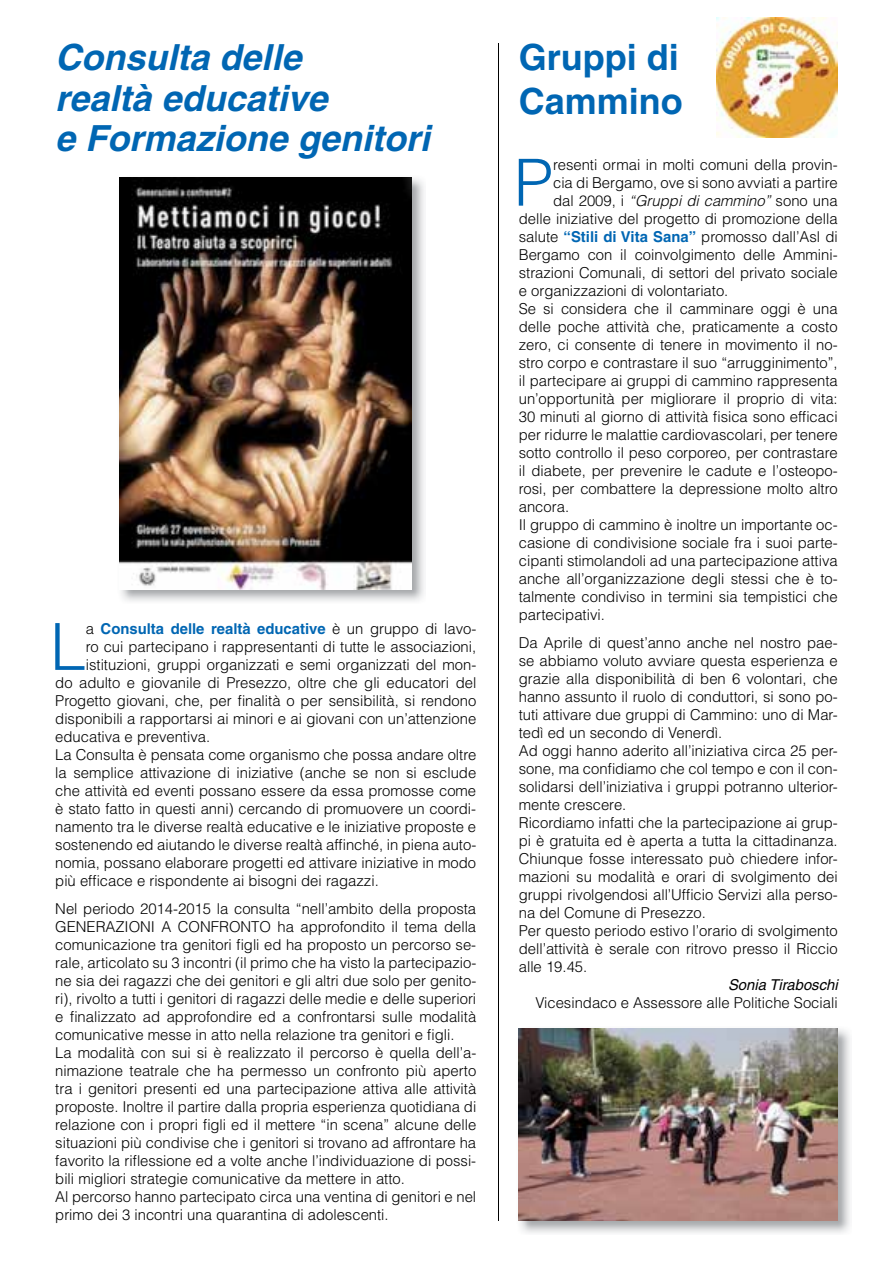
<style>
.page{position:relative;width:893px;height:1263px;background:#fff}
.page>*{position:absolute;margin:0;border:0;box-sizing:border-box;transform-origin:0 0}
.t1{font:300 64.95px "Helvetica";color:#0066b3}
.t2{font:italic 700 36px/40.5px "Helvetica";color:#0066b3}
.t3{font:700 36px/43.2px "Helvetica";color:#0066b3}
.t4{font:300 15px/18px "Helvetica";color:#000}
.t5{font:700 15px "Helvetica";color:#0066b3}
.t6{font:italic 300 15px "Helvetica";color:#000}
.t7{font:italic 15px "Helvetica";color:#000}
.s1{font-weight:300;color:#000}
.s2{font-style:normal}
.s3{font-weight:700;color:#0066b3}
</style>
<div class="page">
<hr style="left:498px;top:43px;width:1px;height:1177px;background:#000">
<img style="left:518px;top:1028px;width:332px;height:205px">
<img style="left:519px;top:1028px;width:319px;height:192px">
<img style="left:119px;top:177px;width:305px;height:424px">
<img style="left:120px;top:178px;width:292px;height:411px">
<img style="left:717px;top:17px;width:121px;height:120px">
<h2 class="t2" style="left:55px;top:37px;width:376px">Consulta delle<br>realtà educative<br>e Formazione genitori</h2>
<h1 class="t1" style="left:50px;top:606px;width:37px">L</h1>
<p class="t5" style="left:86px;top:619px;width:392px"><span class="s1">a</span> Consulta delle realtà educative <span class="s1">è un gruppo di lavo-</span></p>
<p class="t4" style="left:86px;top:637px;width:392px">ro cui partecipano i rappresentanti di tutte le associazioni,</p>
<p class="t4" style="left:86px;top:655px;width:392px">istituzioni, gruppi organizzati e semi organizzati del mon-</p>
<p class="t4" style="left:55px;top:673px;width:422px">do adulto e giovanile di Presezzo, oltre che gli educatori del</p>
<p class="t4" style="left:55px;top:691px;width:422px">Progetto giovani, che, per finalità o per sensibilità, si rendono</p>
<p class="t4" style="left:55px;top:709px;width:422px">disponibili a rapportarsi ai minori e ai giovani con un’attenzione</p>
<p class="t4" style="left:55px;top:727px;width:156px">educativa e preventiva.</p>
<p class="t4" style="left:55px;top:745px;width:422px">La Consulta è pensata come organismo che possa andare oltre</p>
<p class="t4" style="left:55px;top:763px;width:422px">la semplice attivazione di iniziative (anche se non si esclude</p>
<p class="t4" style="left:55px;top:781px;width:422px">che attività ed eventi possano essere da essa promosse come</p>
<p class="t4" style="left:55px;top:799px;width:422px">è stato fatto in questi anni) cercando di promuovere un coordi-</p>
<p class="t4" style="left:55px;top:817px;width:422px">namento tra le diverse realtà educative e le iniziative proposte e</p>
<p class="t4" style="left:55px;top:835px;width:422px">sostenendo ed aiutando le diverse realtà affinché, in piena auto-</p>
<p class="t4" style="left:55px;top:853px;width:422px">nomia, possano elaborare progetti ed attivare iniziative in modo</p>
<p class="t4" style="left:55px;top:871px;width:325px">più efficace e rispondente ai bisogni dei ragazzi.</p>
<p class="t4" style="left:55px;top:900px;width:423px">Nel periodo 2014-2015 la consulta “nell’ambito della proposta GENERAZIONI A CONFRONTO ha approfondito il tema della comunicazione tra genitori figli ed ha proposto un percorso se&shy;rale, articolato su 3 incontri (il primo che ha visto la partecipazio&shy;ne sia dei ragazzi che dei genitori e gli altri due solo per genito&shy;ri), rivolto a tutti i genitori di ragazzi delle medie e delle superiori e finalizzato ad approfondire ed a confrontarsi sulle modalità comunicative messe in atto nella relazione tra genitori e figli.<br>La modalità con sui si è realizzato il percorso è quella dell’a&shy;nimazione teatrale che ha permesso un confronto più aperto tra i genitori presenti ed una partecipazione attiva alle attività proposte. Inoltre il partire dalla propria esperienza quotidiana di relazione con i propri figli ed il mettere “in scena” alcune delle situazioni più condivise che i genitori si trovano ad affrontare ha favorito la riflessione ed a volte anche l’individuazione di possi&shy;bili migliori strategie comunicative da mettere in atto.<br>Al percorso hanno partecipato circa una ventina di genitori e nel primo dei 3 incontri una quarantina di adolescenti.</p>
<h2 class="t3" style="left:519px;top:36px;width:166px">gruppi di<br>Cammino</h2>
<h1 class="t1" style="left:514px;top:142px;width:41px">P</h1>
<p class="t4" style="left:553px;top:155px;width:286px">resenti ormai in molti comuni della provin-</p>
<p class="t4" style="left:553px;top:173px;width:286px">cia di Bergamo, ove si sono avviati a partire</p>
<p class="t6" style="left:553px;top:191px;width:286px"><span class="s2">dal 2009, i</span> “Gruppi di cammino” <span class="s2">sono una</span></p>
<p class="t4" style="left:519px;top:209px;width:320px">delle iniziative del progetto di promozione della</p>
<p class="t4" style="left:519px;top:227px;width:320px">salute <span class="s3">“Stili di Vita Sana”</span> promosso dall’Asl di</p>
<p class="t4" style="left:519px;top:245px;width:320px">Bergamo con il coinvolgimento delle Ammini-</p>
<p class="t4" style="left:519px;top:263px;width:320px">strazioni Comunali, di settori del privato sociale</p>
<p class="t4" style="left:519px;top:281px;width:211px">e organizzazioni di volontariato.</p>
<p class="t4" style="left:519px;top:299px;width:320px">Se si considera che il camminare oggi è una</p>
<p class="t4" style="left:519px;top:317px;width:320px">delle poche attività che, praticamente a costo</p>
<p class="t4" style="left:519px;top:335px;width:320px">zero, ci consente di tenere in movimento il no-</p>
<p class="t4" style="left:519px;top:353px;width:320px">stro corpo e contrastare il suo “arrugginimento”,</p>
<p class="t4" style="left:519px;top:371px;width:320px">il partecipare ai gruppi di cammino rappresenta</p>
<p class="t4" style="left:519px;top:389px;width:320px">un’opportunità per migliorare il proprio di vita:</p>
<p class="t4" style="left:519px;top:407px;width:320px">30 minuti al giorno di attività fisica sono efficaci</p>
<p class="t4" style="left:519px;top:425px;width:320px">per ridurre le malattie cardiovascolari, per tenere</p>
<p class="t4" style="left:519px;top:443px;width:320px">sotto controllo il peso corporeo, per contrastare</p>
<p class="t4" style="left:519px;top:461px;width:320px">il diabete, per prevenire le cadute e l’osteopo-</p>
<p class="t4" style="left:519px;top:479px;width:320px">rosi, per combattere la depressione molto altro</p>
<p class="t4" style="left:519px;top:497px;width:52px">ancora.</p>
<p class="t4" style="left:519px;top:515px;width:320px">Il gruppo di cammino è inoltre un importante oc-</p>
<p class="t4" style="left:519px;top:533px;width:320px">casione di condivisione sociale fra i suoi parte-</p>
<p class="t4" style="left:519px;top:551px;width:320px">cipanti stimolandoli ad una partecipazione attiva</p>
<p class="t4" style="left:519px;top:569px;width:320px">anche all’organizzazione degli stessi che è to-</p>
<p class="t4" style="left:519px;top:587px;width:320px">talmente condiviso in termini sia tempistici che</p>
<p class="t4" style="left:519px;top:605px;width:88px">partecipativi.</p>
<p class="t4" style="left:519px;top:634px;width:320px">Da Aprile di quest’anno anche nel nostro pae&shy;se abbiamo voluto avviare questa esperienza e grazie alla disponibilità di ben 6 volontari, che hanno assunto il ruolo di conduttori, si sono po&shy;tuti attivare due gruppi di Cammino: uno di Mar&shy;tedì ed un secondo di Venerdì.<br>Ad oggi hanno aderito all’iniziativa circa 25 per&shy;sone, ma confidiamo che col tempo e con il con&shy;solidarsi dell’iniziativa i gruppi potranno ulterior&shy;mente crescere.<br>Ricordiamo infatti che la partecipazione ai grup&shy;pi è gratuita ed è aperta a tutta la cittadinanza.<br>Chiunque fosse interessato può chiedere infor&shy;mazioni su modalità e orari di svolgimento dei gruppi rivolgendosi all’Ufficio Servizi alla perso&shy;na del Comune di Presezzo.<br>Per questo periodo estivo l’orario di svolgimento dell’attività è serale con ritrovo presso il Riccio alle 19.45.</p>
<p class="t7" style="left:728px;top:976px;width:111px">Sonia Tiraboschi</p>
<p class="t4" style="left:535px;top:994px;width:304px">Vicesindaco e Assessore alle Politiche Sociali</p>
</div>
